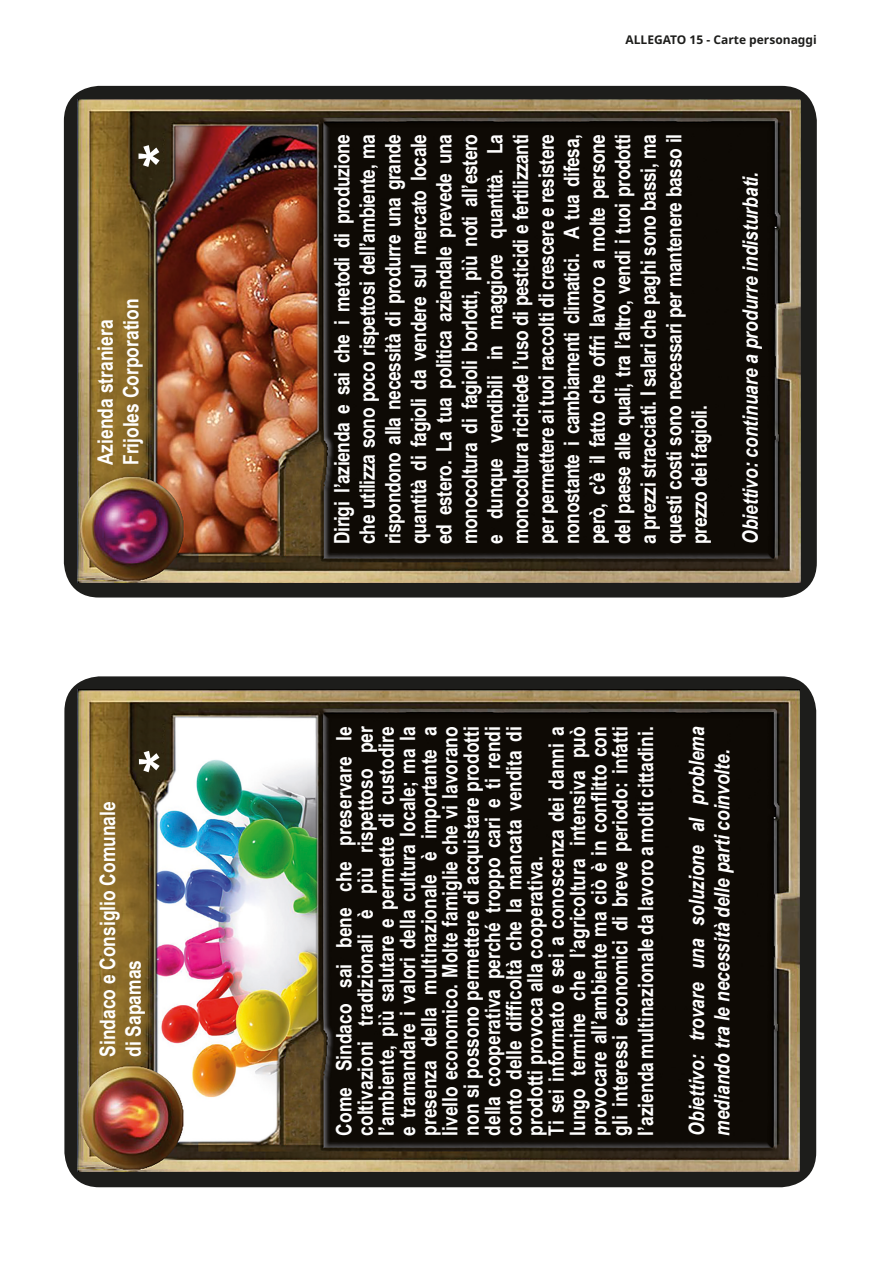
<style>
.page{position:relative;width:893px;height:1263px;background:#fff}
.page>*{position:absolute;margin:0;border:0;box-sizing:border-box;transform-origin:0 0}
.t1{font:700 61.65px "Arial";color:#fff}
.t2{font:700 60.6px "Arial";color:#fff}
.t3{font:700 21.3px/25.5px "Arial Narrow";color:#fff}
.t4{font:italic 700 21.3px/25.5px "Arial Narrow";color:#fff}
.t5{font:700 12px "Noto Sans";color:#1d1d1b}
</style>
<div class="page">
<div style="left:64px;top:676px;width:752px;height:511px;background:#1d1d1b;border-radius:35px"></div>
<img style="left:78px;top:690px;width:721px;height:482px">
<div style="left:64px;top:86px;width:752px;height:512px;background:#1d1d1b;border-radius:35px"></div>
<img style="left:77px;top:99px;width:723px;height:483px">
<h1 class="t1" style="left:121px;top:168px;width:25px;rotate:-90deg">*</h1>
<p class="t3" style="left:92px;top:465px;width:168px;rotate:-90deg">Azienda straniera<br>Frijoles Corporation</p>
<h2 class="t2" style="left:122px;top:773px;width:25px;rotate:-90deg">*</h2>
<p class="t3" style="left:94px;top:1057px;width:257px;rotate:-90deg">Sindaco e Consiglio Comunale di Sapamas</p>
<p class="t5" style="left:625px;top:31px;width:193px">ALLEGATO 15 - Carte personaggi</p>
<p class="t3" style="left:328px;top:544px;width:411px;text-align:justify;rotate:-90deg">Dirigi l’azienda e sai che i metodi di produzione che utilizza sono poco rispettosi dell’ambiente, ma rispondono alla necessità di produrre una grande quantità di fagioli da vendere sul mercato locale ed estero. La tua politica aziendale prevede una monocoltura di fagioli borlotti, più noti all’estero e dunque vendibili in maggiore quantità. La monocoltura richiede l’uso di pesticidi e fertilizzanti per permettere ai tuoi raccolti di crescere e resistere nonostante i cambiamenti climatici. A tua difesa, però, c’è il fatto che offri lavoro a molte persone del paese alle quali, tra l’altro, vendi i tuoi prodotti a prezzi stracciati. I salari che paghi sono bassi, ma questi costi sono necessari per mantenere basso il prezzo dei fagioli.</p>
<p class="t4" style="left:736px;top:544px;width:374px;rotate:-90deg">Obiettivo: continuare a produrre indisturbati.</p>
<p class="t3" style="left:332px;top:1136px;width:411px;line-height:21.3px;rotate:-90deg">Come Sindaco sai bene che preservare le coltivazioni tradizionali è più rispettoso per l’ambiente, più salutare e permette di custodire e tramandare i valori della cultura locale; ma la presenza della multinazionale è importante a livello economico. Molte famiglie che vi lavorano non si possono permettere di acquistare prodotti della cooperativa perché troppo cari e ti rendi conto delle difficoltà che la mancata vendita di prodotti provoca alla cooperativa.<br>Ti sei informato e sei a conoscenza dei danni a lungo termine che l’agricoltura intensiva può provocare all’ambiente ma ciò è in conflitto con gli interessi economici di breve periodo: infatti</p>
<p class="t3" style="left:631px;top:1136px;width:411px;rotate:-90deg">l’azienda multinazionale da lavoro a molti cittadini.</p>
<p class="t4" style="left:682px;top:1136px;width:411px;rotate:-90deg">Obiettivo: trovare una soluzione al problema mediando tra le necessità delle parti coinvolte.</p>
</div>
